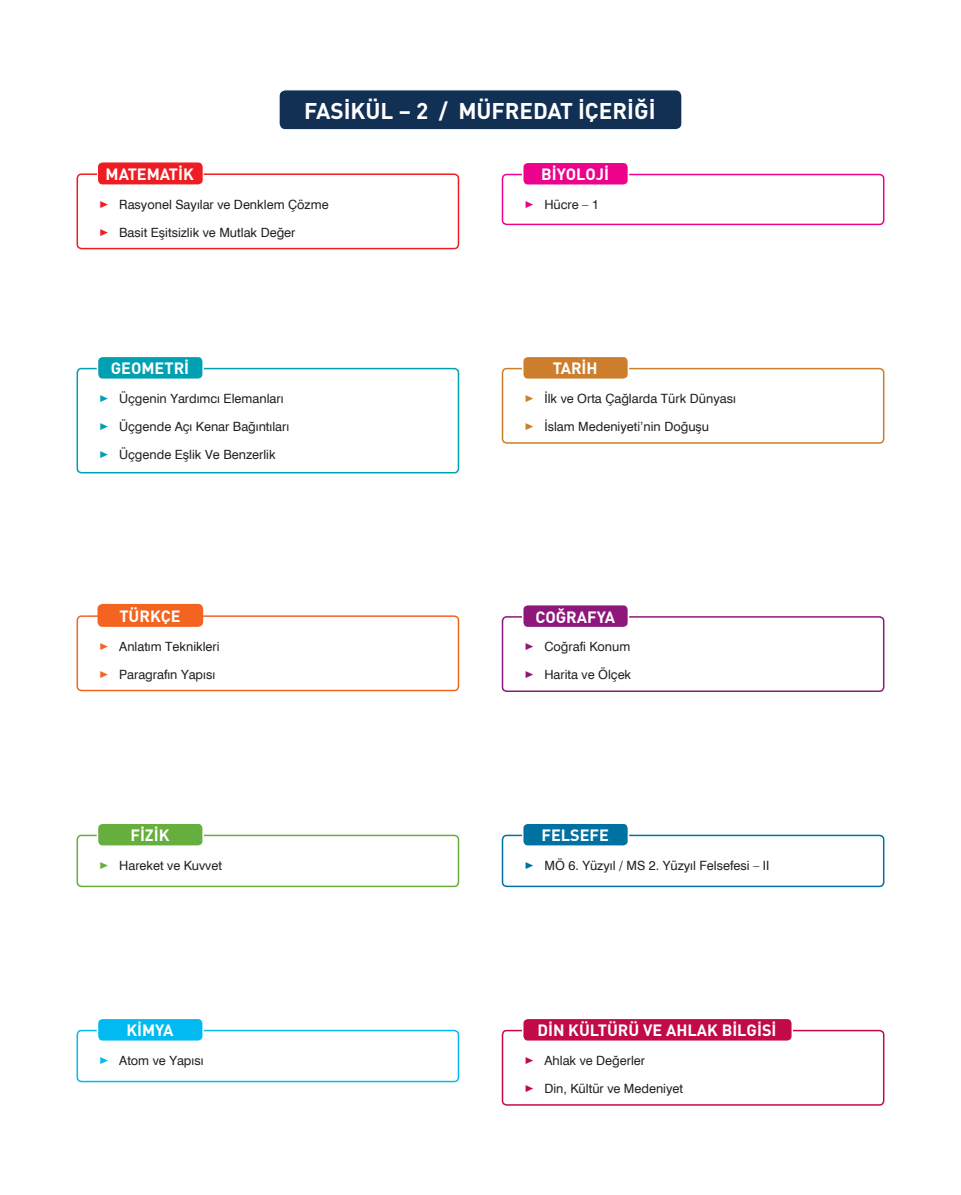
<style>
.page{position:relative;width:961px;height:1195px;background:#fff}
.page>*{position:absolute;margin:0;border:0;box-sizing:border-box;transform-origin:0 0}
.t1{font:22.5px "DINT Bold Tr";color:#fff}
.t2{font:16.2px "DINT Bold Tr";color:#fff}
.M01-konu__P{font:12.75px "Swiss 721 BT";color:#231f20}
.s1{font-family:"M Ma Binary";color:#ee1d23}
.s2{font-family:"M Ma Binary";color:#00a0b3}
.s3{font-family:"M Ma Binary";color:#f36421}
.s4{font-family:"M Ma Binary";color:#66ae3d}
.s5{font-family:"M Ma Binary";color:#00baf1}
.s6{font-family:"M Ma Binary";color:#ed028c}
.s7{font-family:"M Ma Binary";color:#cd7e2c}
.s8{font-family:"M Ma Binary";color:#8e177c}
.s9{font-family:"M Ma Binary";color:#0071a1}
.s10{font-family:"M Ma Binary";color:#c30a49}
</style>
<div class="page">
<div style="left:77px;top:173px;width:382px;height:76px;border:2px solid #ee1d23;border-radius:4px"></div>
<div style="left:97px;top:162px;width:106px;height:23px;background:#ee1d23;border-radius:5px"></div>
<div style="left:97px;top:162px;width:107px;height:23px;border:1px solid #fff;border-radius:5px"></div>
<div style="left:502px;top:174px;width:382px;height:51px;border:2px solid #ed028c;border-radius:4px"></div>
<div style="left:523px;top:162px;width:105px;height:23px;background:#ed028c;border-radius:5px"></div>
<div style="left:522px;top:162px;width:107px;height:24px;border:2px solid #fff;border-radius:5px"></div>
<div style="left:77px;top:368px;width:382px;height:105px;border:2px solid #00a0b3;border-radius:4px"></div>
<div style="left:97px;top:356px;width:106px;height:23px;background:#00a0b3;border-radius:5px"></div>
<div style="left:97px;top:356px;width:107px;height:24px;border:2px solid #fff;border-radius:5px"></div>
<div style="left:502px;top:368px;width:382px;height:76px;border:2px solid #cd7e2c;border-radius:4px"></div>
<div style="left:523px;top:356px;width:105px;height:23px;background:#cd7e2c;border-radius:5px"></div>
<div style="left:522px;top:356px;width:107px;height:24px;border:2px solid #fff;border-radius:5px"></div>
<div style="left:77px;top:615px;width:382px;height:76px;border:2px solid #f36421;border-radius:4px"></div>
<div style="left:97px;top:604px;width:106px;height:23px;background:#f36421;border-radius:5px"></div>
<div style="left:502px;top:616px;width:382px;height:76px;border:2px solid #8e177c;border-radius:4px"></div>
<div style="left:523px;top:605px;width:105px;height:23px;background:#8e177c;border-radius:5px"></div>
<div style="left:522px;top:604px;width:107px;height:24px;border:2px solid #fff;border-radius:5px"></div>
<div style="left:77px;top:835px;width:382px;height:52px;border:2px solid #66ae3d;border-radius:4px"></div>
<div style="left:97px;top:823px;width:106px;height:23px;background:#66ae3d;border-radius:5px"></div>
<div style="left:97px;top:822px;width:107px;height:25px;border:2px solid #fff;border-radius:5px"></div>
<div style="left:502px;top:835px;width:382px;height:52px;border:2px solid #0071a1;border-radius:4px"></div>
<div style="left:523px;top:823px;width:105px;height:23px;background:#0071a1;border-radius:5px"></div>
<div style="left:522px;top:822px;width:107px;height:25px;border:2px solid #fff;border-radius:5px"></div>
<div style="left:77px;top:1030px;width:382px;height:52px;border:2px solid #00baf1;border-radius:4px"></div>
<div style="left:97px;top:1018px;width:106px;height:23px;background:#00baf1;border-radius:5px"></div>
<div style="left:97px;top:1017px;width:107px;height:25px;border:2px solid #fff;border-radius:5px"></div>
<div style="left:502px;top:1030px;width:382px;height:76px;border:2px solid #c30a49;border-radius:4px"></div>
<div style="left:523px;top:1018px;width:269px;height:23px;background:#c30a49;border-radius:5px"></div>
<div style="left:522px;top:1017px;width:271px;height:25px;border:2px solid #fff;border-radius:5px"></div>
<div style="left:279px;top:90px;width:403px;height:40px;background:#122f54;border-radius:6px"></div>
<div style="left:279px;top:89px;width:403px;height:41px;border:1px solid #fff;border-radius:6px"></div>
<p class="t1" style="left:304px;top:96px;width:353px">FASİKÜL – 2 / MÜFREDAT İÇERİĞİ</p>
<p class="t2" style="left:106px;top:163px;width:90px">MATEMATİK</p>
<p class="M01-konu__P" style="left:98px;top:196px;width:232px"><span class="s1">_</span> Rasyonel Sayılar ve Denklem Çözme</p>
<p class="M01-konu__P" style="left:98px;top:224px;width:199px"><span class="s1">_</span> Basit Eşitsizlik ve Mutlak Değer</p>
<p class="t2" style="left:111px;top:358px;width:80px">GEOMETRİ</p>
<p class="M01-konu__P" style="left:98px;top:391px;width:187px"><span class="s2">_</span> Üçgenin Yardımcı Elemanları</p>
<p class="M01-konu__P" style="left:98px;top:419px;width:193px"><span class="s2">_</span> Üçgende Açı Kenar Bağıntıları</p>
<p class="M01-konu__P" style="left:98px;top:447px;width:179px"><span class="s2">_</span> Üçgende Eşlik Ve Benzerlik</p>
<p class="t2" style="left:119px;top:605px;width:63px">TÜRKÇE</p>
<p class="M01-konu__P" style="left:98px;top:638px;width:123px"><span class="s3">_</span> Anlatım Teknikleri</p>
<p class="M01-konu__P" style="left:98px;top:666px;width:119px"><span class="s3">_</span> Paragrafın Yapısı</p>
<p class="t2" style="left:130px;top:825px;width:41px">FİZİK</p>
<p class="M01-konu__P" style="left:98px;top:857px;width:126px"><span class="s4">_</span> Hareket ve Kuvvet</p>
<p class="t2" style="left:126px;top:1020px;width:49px">KİMYA</p>
<p class="M01-konu__P" style="left:98px;top:1053px;width:107px"><span class="s5">_</span> Atom ve Yapısı</p>
<p class="t2" style="left:541px;top:164px;width:69px">BİYOLOJİ</p>
<p class="M01-konu__P" style="left:523px;top:197px;width:77px"><span class="s6">_</span> Hücre – 1</p>
<p class="t2" style="left:553px;top:358px;width:46px">TARİH</p>
<p class="M01-konu__P" style="left:523px;top:391px;width:214px"><span class="s7">_</span> İlk ve Orta Çağlarda Türk Dünyası</p>
<p class="M01-konu__P" style="left:523px;top:419px;width:188px"><span class="s7">_</span> İslam Medeniyeti’nin Doğuşu</p>
<p class="t2" style="left:535px;top:606px;width:81px">COĞRAFYA</p>
<p class="M01-konu__P" style="left:523px;top:639px;width:109px"><span class="s8">_</span> Coğrafi Konum</p>
<p class="M01-konu__P" style="left:523px;top:667px;width:110px"><span class="s8">_</span> Harita ve Ölçek</p>
<p class="t2" style="left:541px;top:825px;width:69px">FELSEFE</p>
<p class="M01-konu__P" style="left:523px;top:857px;width:248px"><span class="s9">_</span> MÖ 6. Yüzyıl / MS 2. Yüzyıl Felsefesi – II</p>
<p class="t2" style="left:537px;top:1020px;width:241px">DİN KÜLTÜRÜ VE AHLAK BİLGİSİ</p>
<p class="M01-konu__P" style="left:523px;top:1053px;width:123px"><span class="s10">_</span> Ahlak ve Değerler</p>
<p class="M01-konu__P" style="left:523px;top:1081px;width:161px"><span class="s10">_</span> Din, Kültür ve Medeniyet</p>
</div>
